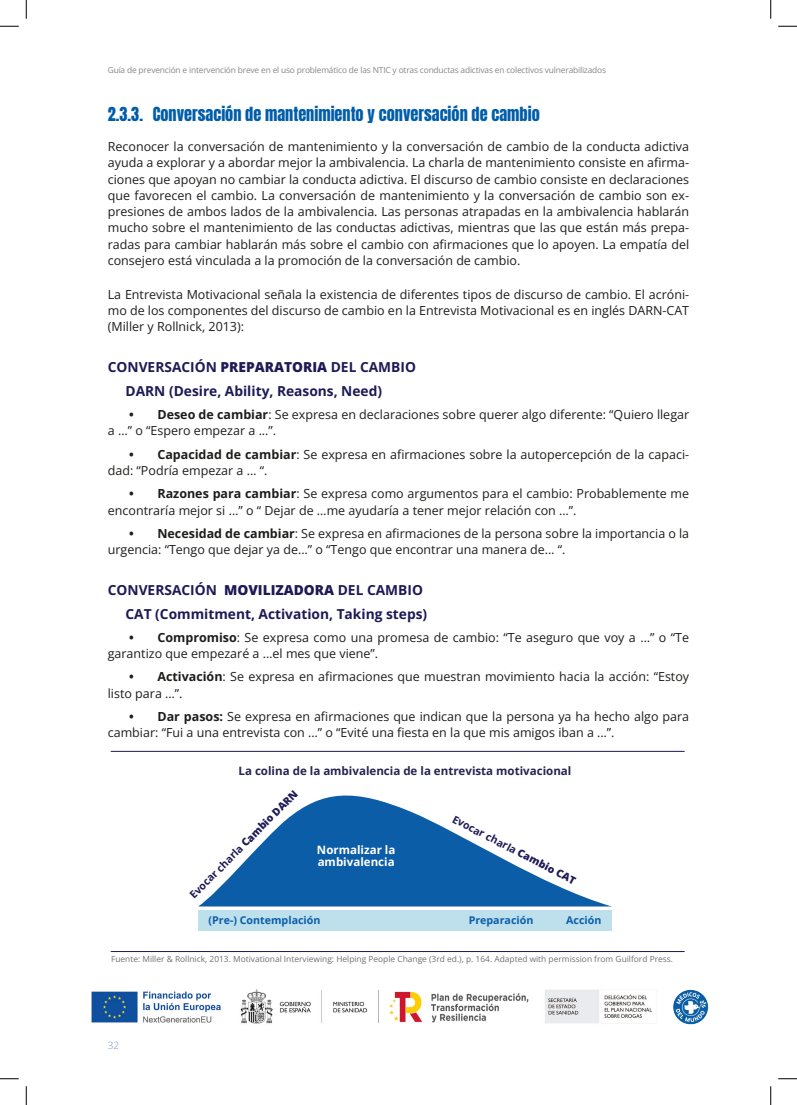
<style>
.page{position:relative;width:797px;height:1105px;background:#fff}
.page>*{position:absolute;margin:0;border:0;box-sizing:border-box;transform-origin:0 0}
.t1{font:16.25px "Anton";color:#005da9}
.Estilo_de_párrafo_1{font:700 13.75px "Open Sans";color:#1d1a55}
.texto{font:12.5px/16.2px "Open Sans";color:#1d1d1b}
.t2{font:700 11.5px "Open Sans";color:#262451}
.t3{font:700 11.5px/11.8px "Open Sans";color:#fff}
.t4{font:700 10.62px "Open Sans";color:#0b5da8}
.t5{font:700 10.5px "Open Sans";color:#1d1a55}
.t6{font:300 10px "Open Sans";color:#7295ce}
.t7{font:8.38px "Open Sans";color:#70706f}
.t8{font:8.38px "Open Sans";letter-spacing:-.02em;color:#878787}
.s1{font-weight:800}
.s2{font-weight:700}
</style>
<div class="page">
<img style="left:91px;top:989px;width:561px;height:35px">
<img style="left:673px;top:989px;width:35px;height:36px">
<hr style="left:111px;top:751px;width:573px;height:1px;background:#1d1a55">
<hr style="left:111px;top:951px;width:573px;height:1px;background:#1d1a55">
<svg style="left:199px;top:795px;width:411px;height:111px;fill:#0b5da8"></svg>
<div style="left:198px;top:910px;width:414px;height:21px;background:#bee0ed"></div>
<svg style="left:0;top:25px;width:19px;height:2px"></svg>
<svg style="left:778px;top:25px;width:19px;height:2px"></svg>
<svg style="left:0;top:1078px;width:19px;height:1px"></svg>
<svg style="left:778px;top:1078px;width:19px;height:1px"></svg>
<svg style="left:25px;top:0;width:2px;height:19px"></svg>
<svg style="left:25px;top:1086px;width:2px;height:19px"></svg>
<svg style="left:770px;top:0;width:1px;height:19px"></svg>
<svg style="left:770px;top:1086px;width:1px;height:19px"></svg>
<p class="t8" style="left:108px;top:64px;width:499px">Guía de prevención e intervención breve en el uso problemático de las NTIC y otras conductas adictivas en colectivos vulnerabilizados</p>
<p class="t1" style="left:108px;top:106px;width:433px">2.3.3. Conversación de mantenimiento y conversación de cambio</p>
<p class="texto" style="left:108px;top:138px;width:583px;text-align:justify">Reconocer la conversación de mantenimiento y la conversación de cambio de la conducta adictiva ayuda a explorar y a abordar mejor la ambivalencia. La charla de mantenimiento consiste en afirma&shy;ciones que apoyan no cambiar la conducta adictiva. El discurso de cambio consiste en declaraciones que favorecen el cambio. La conversación de mantenimiento y la conversación de cambio son ex&shy;presiones de ambos lados de la ambivalencia. Las personas atrapadas en la ambivalencia hablarán mucho sobre el mantenimiento de las conductas adictivas, mientras que las que están más prepa&shy;radas para cambiar hablarán más sobre el cambio con afirmaciones que lo apoyen. La empatía del consejero está vinculada a la promoción de la conversación de cambio.</p>
<p class="texto" style="left:108px;top:286px;width:583px;text-align:justify">La Entrevista Motivacional señala la existencia de diferentes tipos de discurso de cambio. El acróni&shy;mo de los componentes del discurso de cambio en la Entrevista Motivacional es en inglés DARN-CAT (Miller y Rollnick, 2013):</p>
<p class="Estilo_de_párrafo_1" style="left:108px;top:358px;width:310px">CONVERSACIÓN <span class="s1">PREPARATORIA</span> DEL CAMBIO</p>
<p class="Estilo_de_párrafo_1" style="left:125px;top:381px;width:258px">DARN (Desire, Ability, Reasons, Need)</p>
<p class="texto" style="left:108px;top:406px;width:583px;text-indent:21px"><span class="s2">• Deseo de cambiar</span>: Se expresa en declaraciones sobre querer algo diferente: “Quiero llegar a …” o “Espero empezar a ...”.</p>
<p class="texto" style="left:108px;top:446px;width:583px;text-indent:21px"><span class="s2">• Capacidad de cambiar</span>: Se expresa en afirmaciones sobre la autopercepción de la capaci&shy;dad: “Podría empezar a … “.</p>
<p class="texto" style="left:108px;top:485px;width:583px;text-indent:21px"><span class="s2">• Razones para cambiar</span>: Se expresa como argumentos para el cambio: Probablemente me encontraría mejor si …” o “ Dejar de …me ayudaría a tener mejor relación con …”.</p>
<p class="texto" style="left:108px;top:525px;width:583px;text-indent:21px"><span class="s2">• Necesidad de cambiar</span>: Se expresa en afirmaciones de la persona sobre la importancia o la urgencia: “Tengo que dejar ya de…” o “Tengo que encontrar una manera de… “.</p>
<p class="Estilo_de_párrafo_1" style="left:108px;top:580px;width:317px">CONVERSACIÓN <span class="s1">MOVILIZADORA</span> DEL CAMBIO</p>
<p class="Estilo_de_párrafo_1" style="left:125px;top:604px;width:303px">CAT (Commitment, Activation, Taking steps)</p>
<p class="texto" style="left:108px;top:629px;width:583px;text-indent:21px"><span class="s2">• Compromiso</span>: Se expresa como una promesa de cambio: “Te aseguro que voy a …” o “Te garantizo que empezaré a …el mes que viene”.</p>
<p class="texto" style="left:108px;top:668px;width:583px;text-indent:21px"><span class="s2">• Activación</span>: Se expresa en afirmaciones que muestran movimiento hacia la acción: “Estoy listo para …”.</p>
<p class="texto" style="left:108px;top:708px;width:583px;text-indent:21px"><span class="s2">• Dar pasos:</span> Se expresa en afirmaciones que indican que la persona ya ha hecho algo para cambiar: “Fui a una entrevista con …” o “Evité una fiesta en la que mis amigos iban a …”.</p>
<p class="t2" style="left:238px;top:763px;width:334px">La colina de la ambivalencia de la entrevista motivacional</p>
<p class="t5" style="left:186px;top:891px;width:149px;rotate:-45deg">Evocar charla <span class="s1">Cambio DARN</span></p>
<p class="t3" style="left:317px;top:843px;width:80px">Normalizar la ambivalencia</p>
<p class="t5" style="left:456px;top:812px;width:139px;rotate:27deg">Evocar charla <span class="s1">Cambio CAT</span></p>
<p class="t4" style="left:208px;top:912px;width:113px">(Pre-) Contemplación</p>
<p class="t4" style="left:468px;top:912px;width:66px">Preparación</p>
<p class="t4" style="left:566px;top:912px;width:37px">Acción</p>
<p class="t7" style="left:111px;top:953px;width:563px">Fuente: Miller &amp; Rollnick, 2013. Motivational Interviewing: Helping People Change (3rd ed.), p. 164. Adapted with permission from Guilford Press.</p>
<p class="t6" style="left:108px;top:1039px;width:13px">32</p>
</div>
